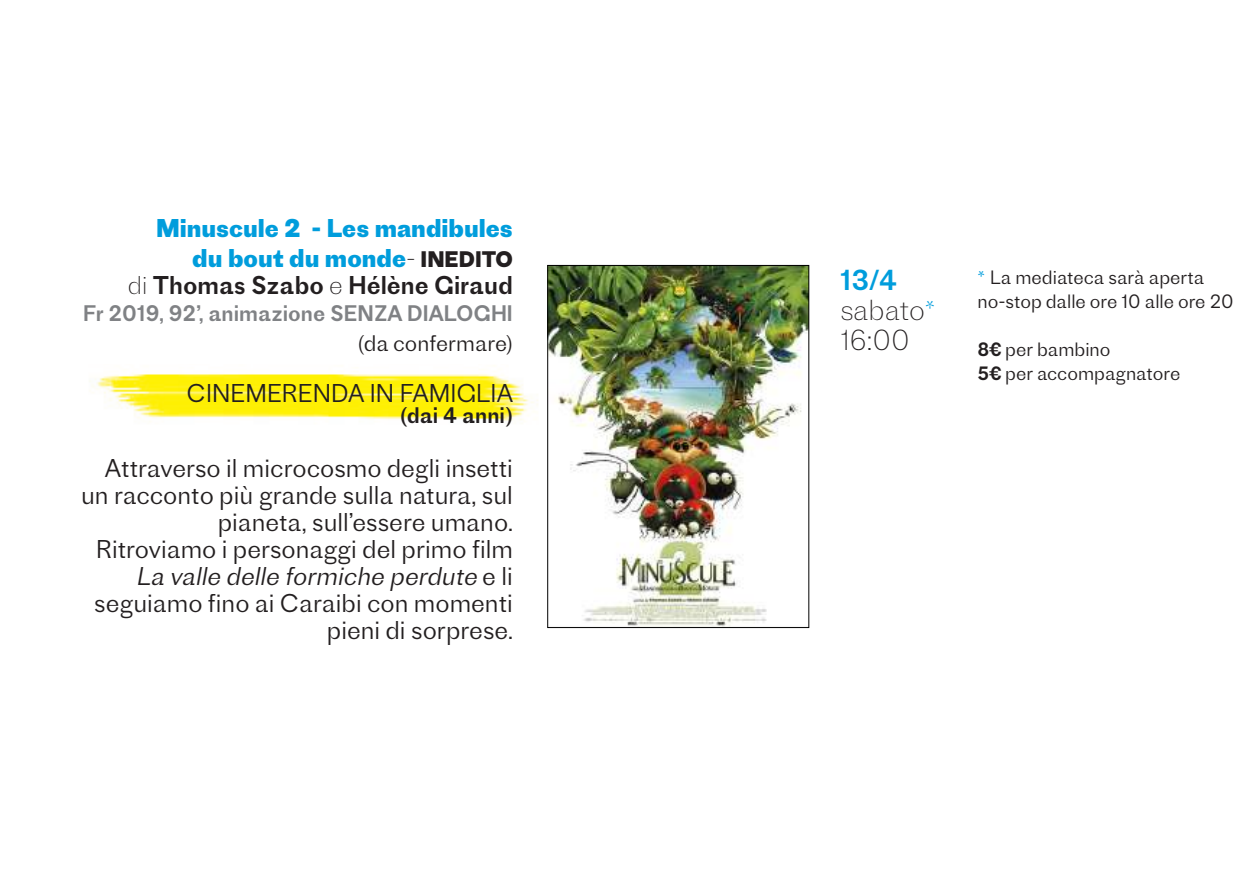
<style>
.page{position:relative;width:1259px;height:893px;background:#fff}
.page>*{position:absolute;margin:0;border:0;box-sizing:border-box;transform-origin:0 0}
.t1{font:200 27px/30px "Proto Grotesk";color:#231f20}
.t2{font:300 24px/27px "Proto Grotesk";color:#231f20;text-align:right}
.t3{font:700 24px/30px "Proto Grotesk";color:#009ddc;text-align:right}
.t4{font:24px "Proto Grotesk";color:#231f20}
.t5{font:21px "Proto Grotesk";color:#808285}
.t6{font:300 21px "Proto Grotesk";color:#231f20}
.t7{font:21px "Proto Grotesk";color:#231f20}
.t8{font:300 18px/24px "Proto Grotesk";color:#231f20}
.s1{font-weight:200;color:#231f20}
.s2{font-size:21px;color:#231f20}
.s3{font-weight:200}
.s4{font-style:italic}
.s5{font-weight:400;color:#009ddc}
.s6{color:#009ddc}
.s7{font-weight:400}
</style>
<div class="page">
<img style="left:90px;top:371px;width:448px;height:50px">
<img style="left:549px;top:267px;width:258px;height:359px">
<div style="left:547px;top:265px;width:262px;height:363px;border:1px solid #000"></div>
<p class="t3" style="left:156px;top:213px;width:358px">Minuscule 2 - Les mandibules du bout du monde<span class="s1">-</span> <span class="s2">INEDITO</span></p>
<p class="t4" style="left:128px;top:268px;width:386px"><span class="s3">di</span> Thomas Szabo <span class="s3">e</span> Hélène Giraud</p>
<p class="t5" style="left:83px;top:298px;width:431px">Fr 2019, 92’, animazione SENZA DIALOGHI</p>
<p class="t6" style="left:358px;top:328px;width:156px">(da confermare)</p>
<p class="t2" style="left:187px;top:379px;width:328px">CINEMERENDA IN FAMIGLIA</p>
<p class="t7" style="left:400px;top:400px;width:114px">(dai 4 anni)</p>
<p class="t2" style="left:81px;top:454px;width:434px">Attraverso il microcosmo degli insetti un racconto più grande sulla natura, sul pianeta, sull’essere umano.<br>Ritroviamo i personaggi del primo film <span class="s4">La valle delle formiche perdute</span> e l i seguiamo fino ai Caraibi con momenti pieni di sorprese.</p>
<p class="t1" style="left:840px;top:264px;width:97px"><span class="s5">13/4 </span>sabato<span class="s6">*<br></span>16:00</p>
<p class="t8" style="left:977px;top:264px;width:258px"><span class="s6">*</span> La mediateca sarà aperta no-stop dalle ore 10 alle ore 20</p>
<p class="t8" style="left:977px;top:336px;width:204px"><span class="s7">8€</span> per bambino<br><span class="s7">5€</span> per accompagnatore</p>
</div>
